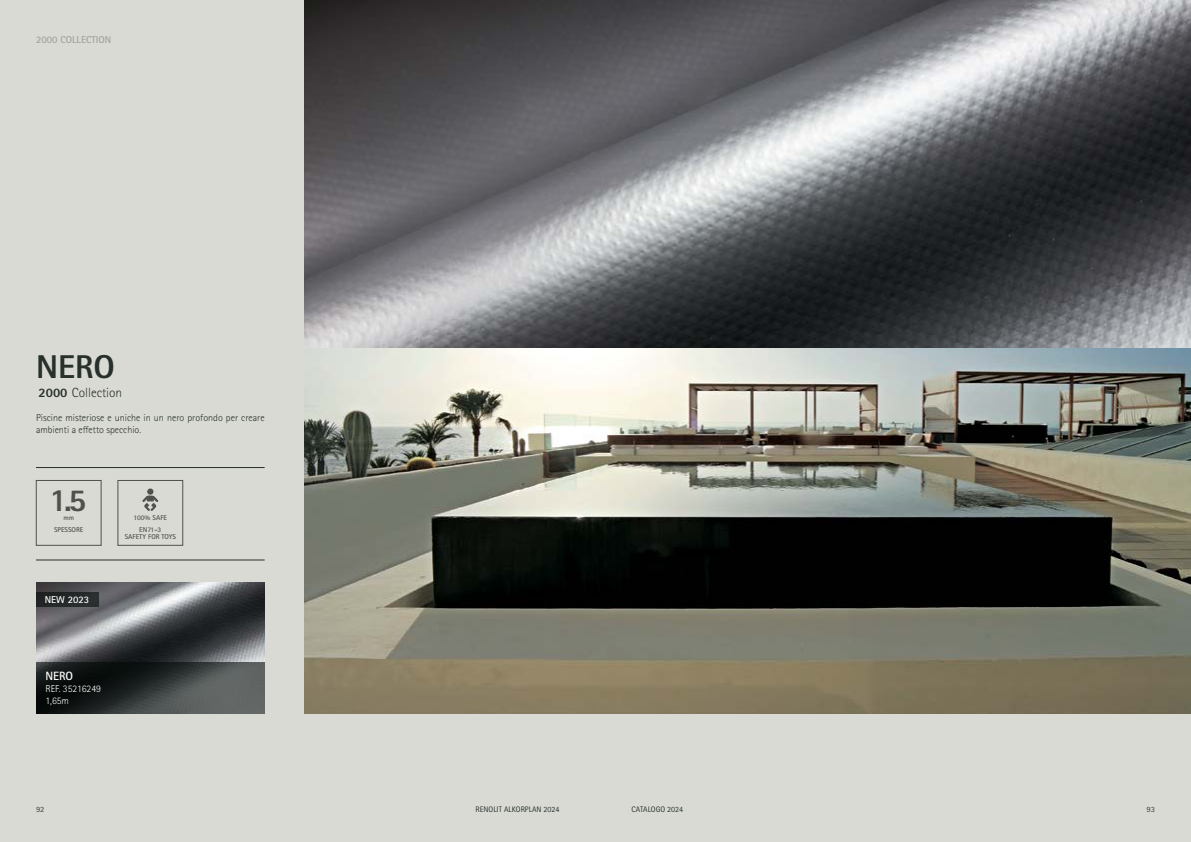
<style>
.page{position:relative;width:1191px;height:842px;background:#d9dad3}
.page>*{position:absolute;margin:0;border:0;box-sizing:border-box;transform-origin:0 0}
.t1{font:800 33px "Rotis Sans Serif Pro";color:#28302c}
.t2{font:800 32px "Rotis Sans Serif Pro";color:#4f514e}
.t3{font:300 13.3px "Rotis Sans Serif Pro";color:#28302c}
.t4{font:700 12px "Rotis Sans Serif Pro";color:#fff}
.t5{font:300 10px/12px "Rotis Sans Serif Pro";color:#28302c}
.t6{font:300 10px/12px "Rotis Sans Serif Pro";color:#fff}
.t7{font:700 10px "Rotis Sans Serif Pro";color:#a3a39e}
.t8{font:700 10px "Rotis Sans Serif Pro";color:#fff}
.t9{font:8px "Rotis Sans Serif Pro";color:#26312e}
.t10{font:8px "Rotis Sans Serif Pro";color:#4f514e}
.t11{font:700 8px "Rotis Sans Serif Pro";color:#4f514e}
.t12{font:700 7px/12.5px "Rotis Sans Serif Pro";color:#4f514e;text-align:center}
.s1{font-weight:800;font-size:13px}
</style>
<div class="page">
<img style="left:36px;top:582px;width:229px;height:80px">
<svg style="left:36px;top:662px;width:229px;height:51px;background:#323736"></svg>
<div style="left:36px;top:592px;width:62px;height:15px;background:#242828"></div>
<hr style="left:36px;top:467px;width:229px;height:1px;background:#28302c">
<hr style="left:36px;top:560px;width:229px;height:1px;background:#28302c">
<div style="left:36px;top:480px;width:65px;height:65px;border:1px solid #4f514e"></div>
<div style="left:118px;top:480px;width:65px;height:65px;border:1px solid #4f514e"></div>
<div style="left:147px;top:488px;width:6px;height:7px;background:#4f514e;border-radius:50%"></div>
<svg style="left:142px;top:495px;width:16px;height:16px"></svg>
<img style="left:305px;top:348px;width:886px;height:365px">
<svg style="left:305px;top:0;width:886px;height:348px;background:#646569"></svg>
<p class="t7" style="left:36px;top:33px;width:77px">2000 COLLECTION</p>
<h1 class="t1" style="left:36px;top:346px;width:80px">NERO</h1>
<h3 class="t3" style="left:39px;top:385px;width:85px"><span class="s1">2000</span> Collection</h3>
<p class="t5" style="left:36px;top:412px;width:230px">Piscine misteriose e uniche in un nero profondo per creare ambienti a effetto specchio.</p>
<h2 class="t2" style="left:49px;top:480px;width:38px">1.5</h2>
<p class="t12" style="left:54px;top:511px;width:31px">mm<br>SPESSORE</p>
<p class="t8" style="left:45px;top:593px;width:46px">NEW 2023</p>
<p class="t12" style="left:133px;top:511px;width:35px">100% SAFE<br>EN71-3</p>
<p class="t12" style="left:125px;top:530px;width:53px">SAFETY FOR TOYS</p>
<p class="t4" style="left:45px;top:668px;width:29px">NERO</p>
<p class="t6" style="left:45px;top:683px;width:57px">REF. 35216249<br>1,65m</p>
<p class="t9" style="left:475px;top:804px;width:85px">RENOLIT ALKORPLAN 2024</p>
<p class="t9" style="left:631px;top:804px;width:53px">CATALOGO 2024</p>
<p class="t11" style="left:1146px;top:804px;width:10px">93</p>
<p class="t11" style="left:36px;top:804px;width:10px">92</p>
<p class="t10" style="left:469px;top:804px;width:73px">RENOLIT ALKORPLAN ©</p>
<p class="t10" style="left:555px;top:804px;width:5px">3</p>
</div>
